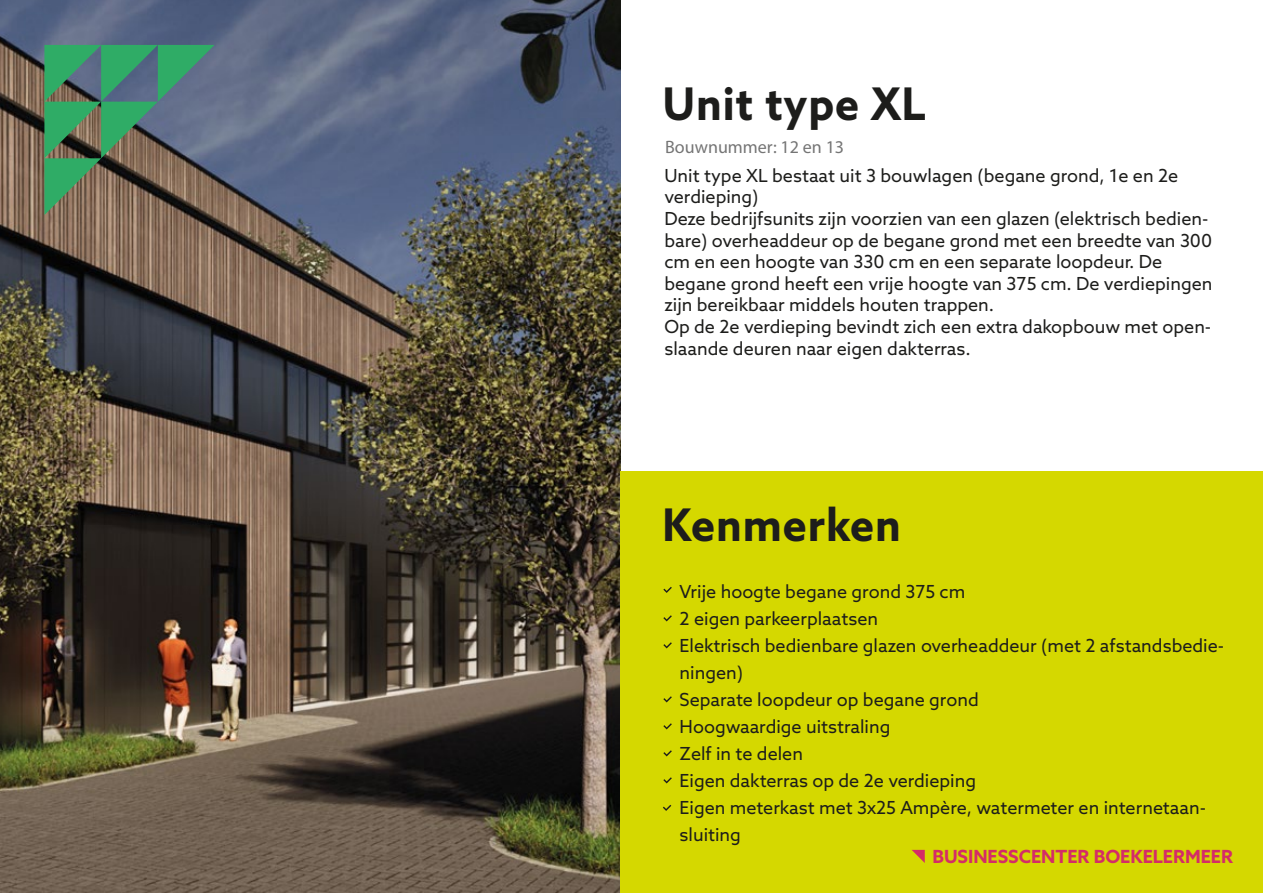
<style>
.page{position:relative;width:1263px;height:893px;background:#fff}
.page>*{position:absolute;margin:0;border:0;box-sizing:border-box;transform-origin:0 0}
.t1{font:700 45px "Azo Sans";letter-spacing:.02em;color:#1d1d1b;scale:.96 1}
.t2{font:700 18.15px "Azo Sans";color:#d42c67}
.t3{font:18px/27px "Azo Sans";color:#1d1d1b}
.t4{font:18px "Myriad Pro";color:#757575}
</style>
<div class="page">
<img style="left:0;top:0;width:620px;height:893px">
<div style="left:621px;top:471px;width:642px;height:421px;background:#d5d800"></div>
<svg style="left:44px;top:45px;width:171px;height:170px;background:#577b65"></svg>
<svg style="left:663px;top:587px;width:9px;height:6px"></svg>
<svg style="left:663px;top:615px;width:9px;height:6px"></svg>
<svg style="left:663px;top:642px;width:9px;height:6px"></svg>
<svg style="left:663px;top:696px;width:9px;height:6px"></svg>
<svg style="left:663px;top:723px;width:9px;height:6px"></svg>
<svg style="left:663px;top:750px;width:9px;height:6px"></svg>
<svg style="left:663px;top:777px;width:9px;height:6px"></svg>
<svg style="left:663px;top:805px;width:8px;height:6px"></svg>
<svg style="left:912px;top:850px;width:13px;height:13px"></svg>
<h1 class="t1" style="left:663px;top:74px;width:275px">Unit type XL</h1>
<p class="t3" style="left:664px;top:164px;width:550px;line-height:21.6px">Unit type XL bestaat uit 3 bouwlagen (begane grond, 1e en 2e verdieping)<br>Deze bedrijfsunits zijn voorzien van een glazen (elektrisch bedien&shy;bare) overheaddeur op de begane grond met een breedte van 300 cm en een hoogte van 330 cm en een separate loopdeur. De begane grond heeft een vrije hoogte van 375 cm. De verdiepingen zijn bereikbaar middels houten trappen.<br>Op de 2e verdieping bevindt zich een extra dakopbouw met open&shy;slaande deuren naar eigen dakterras.</p>
<p class="t4" style="left:665px;top:136px;width:180px">Bouwnummer: 12 en 13</p>
<h1 class="t1" style="left:662px;top:495px;width:250px">Kenmerken</h1>
<p class="t3" style="left:680px;top:578px;width:546px">Vrije hoogte begane grond 375 cm<br>2 eigen parkeerplaatsen<br>Elektrisch bedienbare glazen overheaddeur (met 2 afstandsbedie&shy;ningen)<br>Separate loopdeur op begane grond<br>Hoogwaardige uitstraling<br>Zelf in te delen<br>Eigen dakterras op de 2e verdieping<br>Eigen meterkast met 3x25 Ampère, watermeter en internetaan&shy;sluiting</p>
<p class="t2" style="left:932px;top:844px;width:302px">BUSINESSCENTER BOEKELERMEER</p>
</div>
